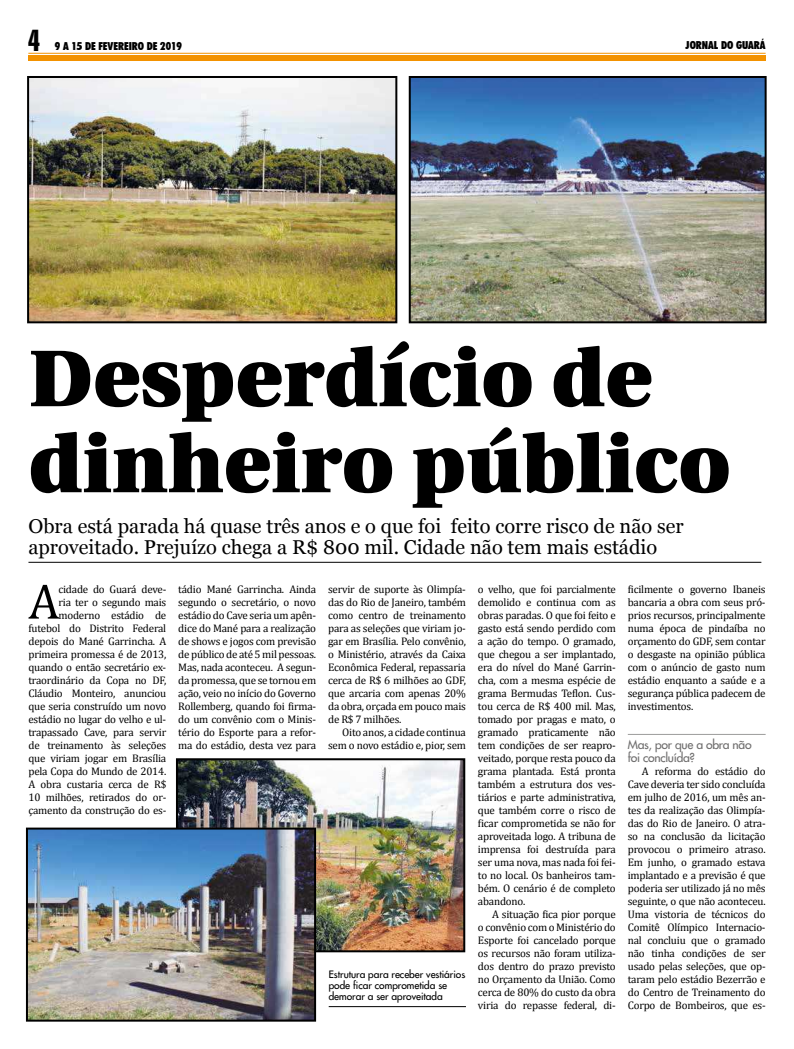
<style>
.page{position:relative;width:794px;height:1049px;background:#fff}
.page>*{position:absolute;margin:0;border:0;box-sizing:border-box;transform-origin:0 0}
.t1{font:900 80px/86px "Utopia";color:#000}
.t2{font:50px "Cambria";color:#000}
.t3{font:29.6px "Swiss 911 BT Extra Compressed";color:#000}
.t4{font:20px/21px "Georgia";color:#000}
.t5{font:12px/13px "Futura 2";letter-spacing:-.02em;color:#706f6f}
.t6{font:11px/13px "Cambria";letter-spacing:-.02em;color:#000;text-align:justify}
.t7{font:900 condensed 11px "Futura BT";color:#000}
.t8{font:10px/11px "Futura 2";color:#000}
</style>
<div class="page">
<div style="left:28px;top:55px;width:737px;height:6px;background:#f39200"></div>
<hr style="left:28px;top:53px;width:737px;height:1px;background:#f39200">
<hr style="left:628px;top:734px;width:137px;height:1px;background:#9d9d9c">
<img style="left:179px;top:761px;width:283px;height:188px">
<div style="left:176px;top:758px;width:289px;height:194px;border:2px solid #000"></div>
<img style="left:29px;top:830px;width:284px;height:188px">
<div style="left:26px;top:827px;width:290px;height:194px;border:2px solid #000"></div>
<img style="left:30px;top:79px;width:364px;height:241px">
<div style="left:27px;top:76px;width:370px;height:247px;border:2px solid #000"></div>
<img style="left:412px;top:79px;width:351px;height:241px">
<div style="left:409px;top:76px;width:357px;height:247px;border:2px solid #000"></div>
<hr style="left:28px;top:562px;width:733px;height:1px;background:#000">
<hr style="left:329px;top:1006px;width:137px;height:1px;background:#000">
<h3 class="t3" style="left:28px;top:24px;width:13px">4</h3>
<p class="t7" style="left:55px;top:39px;width:128px">9 A 15 DE FEVEREIRO DE 2019</p>
<p class="t7" style="left:685px;top:38px;width:82px">JORNAL DO GUARÁ</p>
<h1 class="t1" style="left:28px;top:337px;width:704px">Desperdício de dinheiro público</h1>
<h3 class="t4" style="left:28px;top:515px;width:656px">Obra está parada há quase três anos e o que foi feito corre risco de não ser aproveitado. Prejuízo chega a R$ 800 mil. Cidade não tem mais estádio</h3>
<p class="t6" style="left:28px;top:582px;width:139px;text-align:right">cidade do Guará deve-<br>ria ter o segundo mais moderno estádio de futebol do Distrito Federal depois do Mané Garrincha. A primeira promessa é de 2013, quando o então secretário ex&shy;traordinário da Copa no DF,<br>Cláudio Monteiro, anunciou que seria construído um novo estádio no lugar do velho e ul&shy;trapassado Cave, para servir de treinamento às seleções que viriam jogar em Brasília pela Copa do Mundo de 2014.<br>A obra custaria cerca de R$<br>10 milhões, retirados do or&shy;çamento da construção do es-</p>
<p class="t6" style="left:178px;top:582px;width:139px">tádio Mané Garrincha. Ainda segundo o secretário, o novo estádio do Cave seria um apên&shy;dice do Mané para a realização de shows e jogos com previsão de público de até 5 mil pessoas.<br>Mas, nada aconteceu. A segun&shy;da promessa, que se tornou em ação, veio no início do Governo Rollemberg, quando foi firma&shy;do um convênio com o Minis&shy;tério do Esporte para a refor&shy;ma do estádio, desta vez para</p>
<p class="t6" style="left:328px;top:582px;width:139px">servir de suporte às Olimpía&shy;das do Rio de Janeiro, também como centro de treinamento para as seleções que viriam jo&shy;gar em Brasília. Pelo convênio, o Ministério, através da Caixa Econômica Federal, repassaria cerca de R$ 6 milhões ao GDF, que arcaria com apenas 20% da obra, orçada em pouco mais de R$ 7 milhões.</p>
<h2 class="t2" style="left:28px;top:572px;width:33px">A</h2>
<p class="t6" style="left:328px;top:725px;width:139px;text-align:right">Oito anos, a cidade continua sem o novo estádio e, pior, sem</p>
<p class="t8" style="left:329px;top:969px;width:138px">Estrutura para receber vestiários pode ficar comprometida se demorar a ser aproveitada</p>
<p class="t6" style="left:478px;top:582px;width:139px">o velho, que foi parcialmente demolido e continua com as obras paradas. O que foi feito e gasto está sendo perdido com a ação do tempo. O gramado, que chegou a ser implantado, era do nível do Mané Garrin&shy;cha, com a mesma espécie de grama Bermudas Teflon. Cus&shy;tou cerca de R$ 400 mil. Mas, tomado por pragas e mato, o gramado praticamente não tem condições de ser reapro&shy;veitado, porque resta pouco da grama plantada. Está pronta também a estrutura dos ves&shy;tiários e parte administrativa, que também corre o risco de ficar comprometida se não for aproveitada logo. A tribuna de imprensa foi destruída para ser uma nova, mas nada foi fei&shy;to no local. Os banheiros tam&shy;bém. O cenário é de completo abandono.</p>
<p class="t6" style="left:478px;top:907px;width:139px;text-indent:14px">A situação fica pior porque o convênio com o Ministério do Esporte foi cancelado porque os recursos não foram utiliza&shy;dos dentro do prazo previsto no Orçamento da União. Como cerca de 80% do custo da obra viria do repasse federal, di-</p>
<p class="t6" style="left:628px;top:582px;width:139px">ficilmente o governo Ibaneis bancaria a obra com seus pró&shy;prios recursos, principalmente numa época de pindaíba no orçamento do GDF, sem contar o desgaste na opinião pública com o anúncio de gasto num estádio enquanto a saúde e a segurança pública padecem de investimentos.</p>
<p class="t5" style="left:628px;top:737px;width:125px">Mas, por que a obra não foi concluída?</p>
<p class="t6" style="left:628px;top:764px;width:139px;text-indent:14px">A reforma do estádio do Cave deveria ter sido concluída em julho de 2016, um mês an&shy;tes da realização das Olimpía&shy;das do Rio de Janeiro. O atra&shy;so na conclusão da licitação provocou o primeiro atraso.<br>Em junho, o gramado estava implantado e a previsão é que poderia ser utilizado já no mês seguinte, o que não aconteceu.<br>Uma vistoria de técnicos do Comitê Olímpico Internacio&shy;nal concluiu que o gramado não tinha condições de ser usado pelas seleções, que op&shy;taram pelo estádio Bezerrão e do Centro de Treinamento do Corpo de Bombeiros, que es-</p>
</div>
